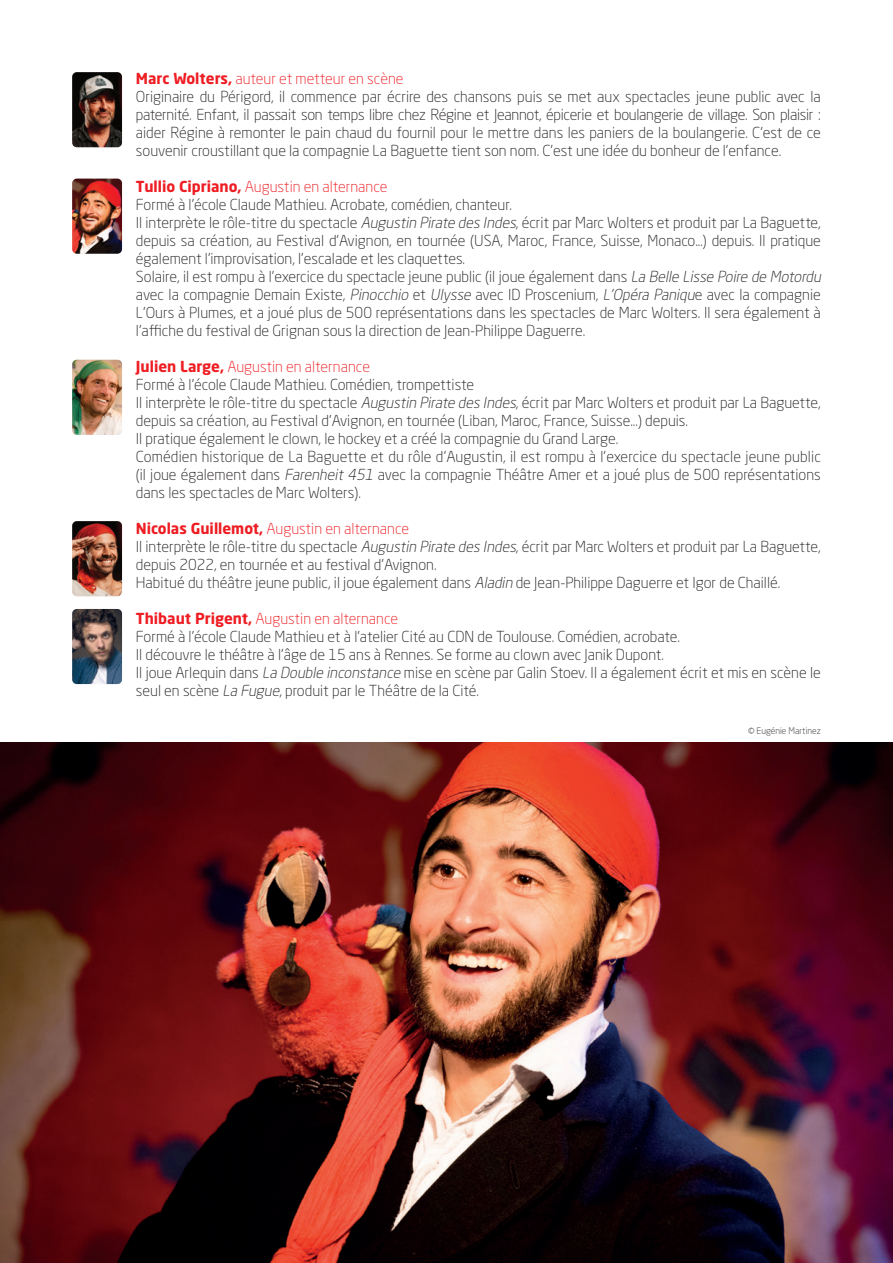
<style>
.page{position:relative;width:893px;height:1263px;background:#fff}
.page>*{position:absolute;margin:0;border:0;box-sizing:border-box;transform-origin:0 0}
.t1{font:300 15px/18px "Neo Sans Std";color:#231f20}
.t2{font:300 15px "Neo Sans Std";color:#ee1d23}
.t3{font:300 9px "Neo Sans Std";color:#231f20}
.s1{font-family:"Neo Sans W1 G";font-weight:700}
.s2{font-style:italic}
</style>
<div class="page">
<img style="left:72px;top:72px;width:50px;height:75px">
<img style="left:72px;top:179px;width:50px;height:75px">
<img style="left:72px;top:360px;width:50px;height:75px">
<img style="left:72px;top:521px;width:50px;height:75px">
<img style="left:72px;top:609px;width:50px;height:75px">
<img style="left:0;top:742px;width:893px;height:521px">
<p class="t2" style="left:136px;top:69px;width:269px"><span class="s1">Marc Wolters,</span> auteur et metteur en scène</p>
<p class="t1" style="left:136px;top:87px;width:686px;text-align:justify">Originaire du Périgord, il commence par écrire des chansons puis se met aux spectacles jeune public avec la paternité. Enfant, il passait son temps libre chez Régine et Jeannot, épicerie et boulangerie de village. Son plaisir : aider Régine à remonter le pain chaud du fournil pour le mettre dans les paniers de la boulangerie. C’est de ce souvenir croustillant que la compagnie La Baguette tient son nom. C’est une idée du bonheur de l’enfance.</p>
<p class="t2" style="left:136px;top:177px;width:253px"><span class="s1">Tullio Cipriano,</span> Augustin en alternance</p>
<p class="t1" style="left:136px;top:195px;width:378px">Formé à l’école Claude Mathieu. Acrobate, comédien, chanteur.</p>
<p class="t1" style="left:136px;top:213px;width:686px;text-align:justify">Il interprète le rôle-titre du spectacle <span class="s2">Augustin Pirate des Indes</span>, écrit par Marc Wolters et produit par La Baguette, depuis sa création, au Festival d’Avignon, en tournée (USA, Maroc, France, Suisse, Monaco...) depuis. Il pratique également l’improvisation, l’escalade et les claquettes.</p>
<p class="t1" style="left:136px;top:267px;width:689px">Solaire, il est rompu à l’exercice du spectacle jeune public (il joue également dans <span class="s2">La Belle Lisse Poire de Motordu </span>avec la compagnie Demain Existe, <span class="s2">Pinocchio</span> et <span class="s2">Ulysse</span> avec ID Proscenium, <span class="s2">L’Opéra Paniqu</span>e avec la compagnie L’Ours à Plumes, et a joué plus de 500 représentations dans les spectacles de Marc Wolters. Il sera également à l’affiche du festival de Grignan sous la direction de Jean-Philippe Daguerre.</p>
<p class="t2" style="left:136px;top:357px;width:236px"><span class="s1">Julien Large,</span> Augustin en alternance</p>
<p class="t1" style="left:136px;top:375px;width:340px">Formé à l’école Claude Mathieu. Comédien, trompettiste</p>
<p class="t1" style="left:136px;top:393px;width:686px">Il interprète le rôle-titre du spectacle <span class="s2">Augustin Pirate des Indes</span>, écrit par Marc Wolters et produit par La Baguette, depuis sa création, au Festival d’Avignon, en tournée (Liban, Maroc, France, Suisse...) depuis.</p>
<p class="t1" style="left:136px;top:429px;width:484px">Il pratique également le clown, le hockey et a créé la compagnie du Grand Large.</p>
<p class="t1" style="left:136px;top:447px;width:686px;text-align:justify">Comédien historique de La Baguette et du rôle d’Augustin, il est rompu à l’exercice du spectacle jeune public (il joue également dans <span class="s2">Farenheit 451</span> avec la compagnie Théâtre Amer et a joué plus de 500 représentations dans les spectacles de Marc Wolters).</p>
<p class="t2" style="left:136px;top:519px;width:275px"><span class="s1">Nicolas Guillemot,</span> Augustin en alternance</p>
<p class="t1" style="left:136px;top:537px;width:686px">Il interprète le rôle-titre du spectacle <span class="s2">Augustin Pirate des Indes</span>, écrit par Marc Wolters et produit par La Baguette, depuis 2022, en tournée et au festival d’Avignon.</p>
<p class="t1" style="left:136px;top:573px;width:646px">Habitué du théâtre jeune public, il joue également dans <span class="s2">Aladin</span> de Jean-Philippe Daguerre et Igor de Chaillé.</p>
<p class="t2" style="left:136px;top:609px;width:264px"><span class="s1">Thibaut Prigent,</span> Augustin en alternance</p>
<p class="t1" style="left:136px;top:627px;width:545px">Formé à l’école Claude Mathieu et à l’atelier Cité au CDN de Toulouse. Comédien, acrobate.</p>
<p class="t1" style="left:136px;top:645px;width:530px">Il découvre le théâtre à l’âge de 15 ans à Rennes. Se forme au clown avec Janik Dupont.</p>
<p class="t1" style="left:136px;top:663px;width:686px">Il joue Arlequin dans <span class="s2">La Double inconstance</span> mise en scène par Galin Stoev. Il a également écrit et mis en scène le seul en scène <span class="s2">La Fugue</span>, produit par le Théâtre de la Cité.</p>
<p class="t3" style="left:748px;top:725px;width:74px">© Eugénie Martinez</p>
</div>
